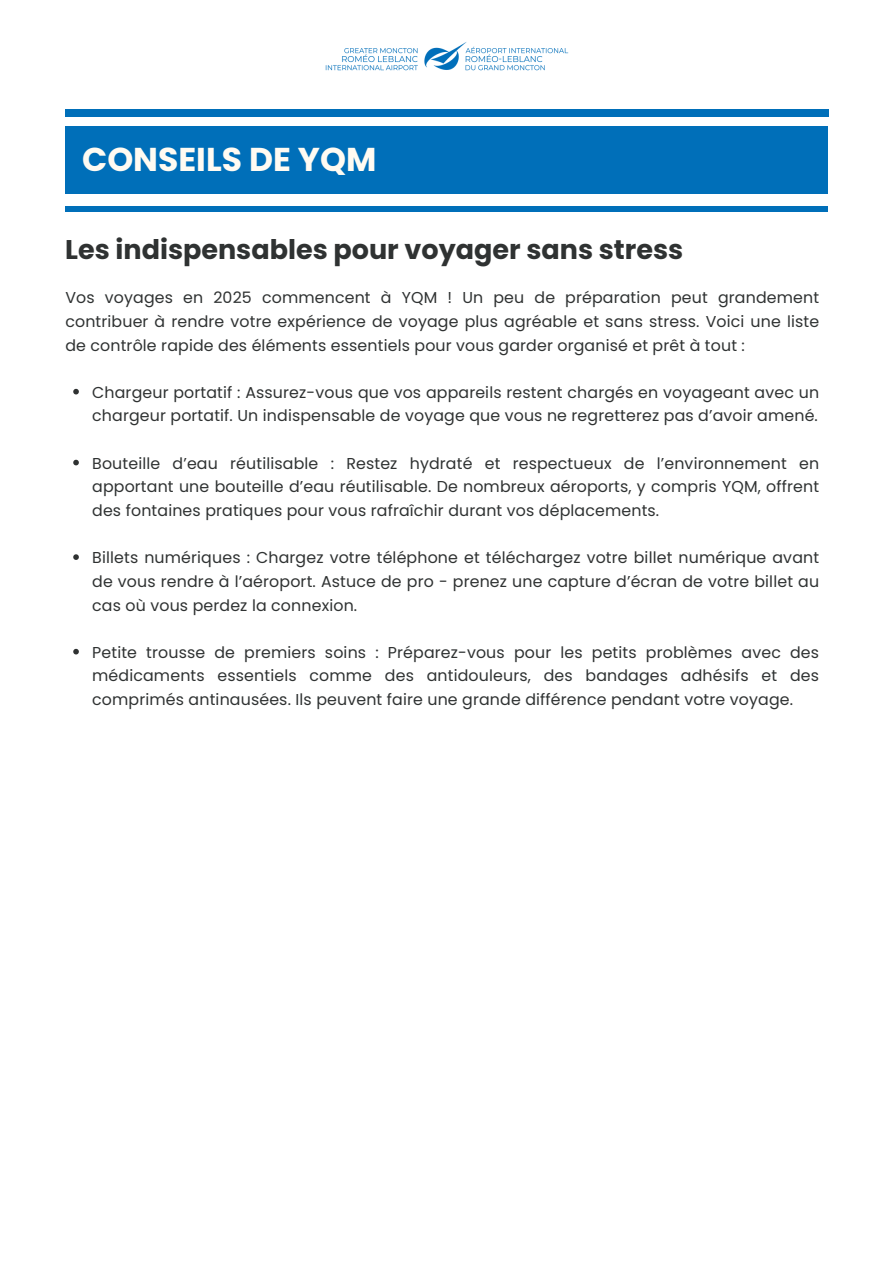
<style>
.page{position:relative;width:894px;height:1264px;background:#fff}
.page>*{position:absolute;margin:0;border:0;box-sizing:border-box;transform-origin:0 0}
.t1{font:700 33px "Poppins";color:#fffbf2}
.t2{font:700 27px "Poppins";color:#2f3232}
.t3{font:15.75px/23.7px "Poppins";letter-spacing:.01em;color:#2f3232;text-align:justify}
</style>
<div class="page">
<img style="left:325px;top:42px;width:244px;height:29px">
<svg style="left:73px;top:389px;width:6px;height:5px"></svg>
<svg style="left:73px;top:460px;width:6px;height:5px"></svg>
<svg style="left:73px;top:554px;width:6px;height:6px"></svg>
<svg style="left:73px;top:649px;width:6px;height:5px"></svg>
<div style="left:65px;top:126px;width:762px;height:67px;background:#006fb9"></div>
<div style="left:65px;top:109px;width:763px;height:7px;background:#006fb9"></div>
<div style="left:65px;top:206px;width:762px;height:6px;background:#006fb9"></div>
<p class="t1" style="left:82px;top:136px;width:296px">CONSEILS DE YQM</p>
<p class="t2" style="left:65px;top:231px;width:619px">Les indispensables pour voyager sans stress</p>
<p class="t3" style="left:65px;top:286px;width:755px">Vos voyages en 2025 commencent à YQM ! Un peu de préparation peut grandement contribuer à rendre votre expérience de voyage plus agréable et sans stress. Voici une liste de contrôle rapide des éléments essentiels pour vous garder organisé et prêt à tout :</p>
<h1 class="t3" style="left:92px;top:380px;width:728px">Chargeur portatif : Assurez-vous que vos appareils restent chargés en voyageant avec un chargeur portatif. Un indispensable de voyage que vous ne regretterez pas d’avoir amené.</h1>
<h2 class="t3" style="left:92px;top:451px;width:728px">Bouteille d’eau réutilisable : Restez hydraté et respectueux de l’environnement en apportant une bouteille d’eau réutilisable. De nombreux aéroports, y compris YQM, offrent des fontaines pratiques pour vous rafraîchir durant vos déplacements.</h2>
<p class="t3" style="left:92px;top:546px;width:728px">Billets numériques : Chargez votre téléphone et téléchargez votre billet numérique avant de vous rendre à l’aéroport. Astuce de pro - prenez une capture d’écran de votre billet au cas où vous perdez la connexion.</p>
<p class="t3" style="left:92px;top:640px;width:728px">Petite trousse de premiers soins : Préparez-vous pour les petits problèmes avec des médicaments essentiels comme des antidouleurs, des bandages adhésifs et des comprimés antinausées. Ils peuvent faire une grande différence pendant votre voyage.</p>
</div>
